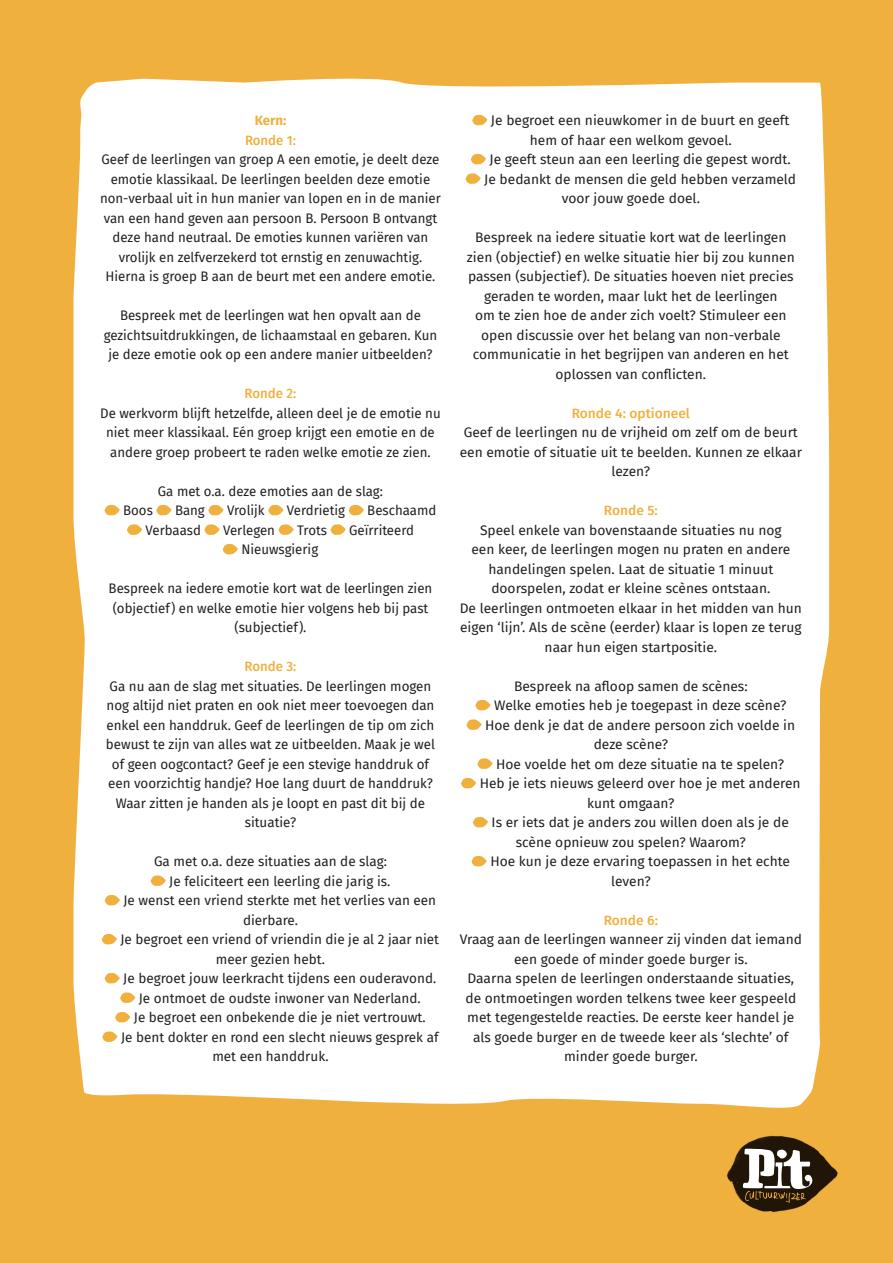
<style>
.page{position:relative;width:893px;height:1263px;background:#f0b03e}
.page>*{position:absolute;margin:0;border:0;box-sizing:border-box;transform-origin:0 0}
.t1{font:13.5px/19.5px "Fira Sans";color:#231f20;text-align:center}
.t2{font:500 13.5px "Fira Sans";color:#f0b03e}
.t3{font:700 13.5px "Fira Sans";color:#f0b03e}
</style>
<div class="page">
<div style="left:74px;top:78px;width:755px;height:1030px;background:#fff"></div>
<img style="left:727px;top:1135px;width:111px;height:78px">
<svg style="left:743px;top:1148px;width:71px;height:55px;background:#7f7669"></svg>
<svg style="left:105px;top:505px;width:15px;height:10px"></svg>
<svg style="left:156px;top:505px;width:15px;height:10px"></svg>
<svg style="left:208px;top:505px;width:15px;height:10px"></svg>
<svg style="left:268px;top:505px;width:15px;height:10px"></svg>
<svg style="left:349px;top:505px;width:15px;height:10px"></svg>
<svg style="left:127px;top:524px;width:15px;height:11px"></svg>
<svg style="left:204px;top:524px;width:16px;height:11px"></svg>
<svg style="left:279px;top:524px;width:15px;height:11px"></svg>
<svg style="left:330px;top:524px;width:16px;height:11px"></svg>
<svg style="left:223px;top:544px;width:15px;height:10px"></svg>
<svg style="left:151px;top:875px;width:15px;height:11px"></svg>
<svg style="left:105px;top:895px;width:15px;height:10px"></svg>
<svg style="left:102px;top:934px;width:15px;height:10px"></svg>
<svg style="left:105px;top:973px;width:15px;height:10px"></svg>
<svg style="left:120px;top:992px;width:15px;height:11px"></svg>
<svg style="left:115px;top:1012px;width:15px;height:10px"></svg>
<svg style="left:102px;top:1031px;width:15px;height:11px"></svg>
<svg style="left:472px;top:115px;width:15px;height:10px"></svg>
<svg style="left:471px;top:154px;width:15px;height:10px"></svg>
<svg style="left:465px;top:173px;width:16px;height:11px"></svg>
<svg style="left:475px;top:700px;width:15px;height:10px"></svg>
<svg style="left:466px;top:719px;width:16px;height:11px"></svg>
<svg style="left:477px;top:758px;width:16px;height:11px"></svg>
<svg style="left:461px;top:778px;width:15px;height:10px"></svg>
<svg style="left:473px;top:817px;width:15px;height:10px"></svg>
<svg style="left:471px;top:856px;width:16px;height:10px"></svg>
<p class="t3" style="left:255px;top:109px;width:33px">Kern:</p>
<p class="t2" style="left:245px;top:129px;width:52px">Ronde 1:</p>
<p class="t1" style="left:100px;top:149px;width:342px">Geef de leerlingen van groep A een emotie, je deelt deze emotie klassikaal. De leerlingen beelden deze emotie non-verbaal uit in hun manier van lopen en in de manier van een hand geven aan persoon B. Persoon B ontvangt deze hand neutraal. De emoties kunnen variëren van vrolijk en zelfverzekerd tot ernstig en zenuwachtig.<br>Hierna is groep B aan de beurt met een andere emotie.</p>
<p class="t1" style="left:104px;top:305px;width:335px">Bespreek met de leerlingen wat hen opvalt aan de gezichtsuitdrukkingen, de lichaamstaal en gebaren. Kun je deze emotie ook op een andere manier uitbeelden?</p>
<p class="t2" style="left:245px;top:383px;width:53px">Ronde 2:</p>
<p class="t1" style="left:100px;top:403px;width:342px">De werkvorm blijft hetzelfde, alleen deel je de emotie nu niet meer klassikaal. Eén groep krijgt een emotie en de andere groep probeert te raden welke emotie ze zien.</p>
<p class="t1" style="left:158px;top:481px;width:226px">Ga met o.a. deze emoties aan de slag:</p>
<p class="t1" style="left:123px;top:500px;width:31px">Boos</p>
<p class="t1" style="left:175px;top:500px;width:31px">Bang</p>
<p class="t1" style="left:227px;top:500px;width:39px">Vrolijk</p>
<p class="t1" style="left:287px;top:500px;width:60px">Verdrietig</p>
<p class="t1" style="left:367px;top:500px;width:71px">Beschaamd</p>
<p class="t1" style="left:146px;top:520px;width:57px">Verbaasd</p>
<p class="t1" style="left:223px;top:520px;width:53px">Verlegen</p>
<p class="t1" style="left:297px;top:520px;width:31px">Trots</p>
<p class="t1" style="left:349px;top:520px;width:66px">Geïrriteerd</p>
<p class="t1" style="left:241px;top:539px;width:78px">Nieuwsgierig</p>
<p class="t1" style="left:109px;top:578px;width:325px">Bespreek na iedere emotie kort wat de leerlingen zien (objectief) en welke emotie hier volgens heb bij past (subjectief).</p>
<p class="t2" style="left:245px;top:656px;width:53px">Ronde 3:</p>
<p class="t1" style="left:106px;top:676px;width:331px">Ga nu aan de slag met situaties. De leerlingen mogen nog altijd niet praten en ook niet meer toevoegen dan enkel een handdruk. Geef de leerlingen de tip om zich bewust te zijn van alles wat ze uitbeelden. Maak je wel of geen oogcontact? Geef je een stevige handdruk of een voorzichtig handje? Hoe lang duurt de handdruk?<br>Waar zitten je handen als je loopt en past dit bij de situatie?</p>
<p class="t1" style="left:154px;top:851px;width:234px">Ga met o.a. deze situaties aan de slag:</p>
<p class="t1" style="left:169px;top:871px;width:223px">Je feliciteert een leerling die jarig is.</p>
<p class="t1" style="left:123px;top:890px;width:314px">Je wenst een vriend sterkte met het verlies van een</p>
<p class="t1" style="left:243px;top:910px;width:56px">dierbare.</p>
<p class="t1" style="left:120px;top:929px;width:320px">Je begroet een vriend of vriendin die je al 2 jaar niet</p>
<p class="t1" style="left:216px;top:949px;width:111px">meer gezien hebt.</p>
<p class="t1" style="left:123px;top:968px;width:314px">Je begroet jouw leerkracht tijdens een ouderavond.</p>
<p class="t1" style="left:139px;top:988px;width:283px">Je ontmoet de oudste inwoner van Nederland.</p>
<p class="t1" style="left:134px;top:1007px;width:293px">Je begroet een onbekende die je niet vertrouwt.</p>
<p class="t1" style="left:121px;top:1027px;width:319px">Je bent dokter en rond een slecht nieuws gesprek af</p>
<p class="t1" style="left:212px;top:1046px;width:118px">met een handdruk.</p>
<p class="t1" style="left:491px;top:110px;width:300px">Je begroet een nieuwkomer in de buurt en geeft</p>
<p class="t1" style="left:530px;top:130px;width:203px">hem of haar een welkom gevoel.</p>
<p class="t1" style="left:490px;top:149px;width:303px">Je geeft steun aan een leerling die gepest wordt.</p>
<p class="t1" style="left:484px;top:169px;width:313px">Je bedankt de mensen die geld hebben verzameld</p>
<p class="t1" style="left:562px;top:188px;width:140px">voor jouw goede doel.</p>
<p class="t1" style="left:467px;top:227px;width:329px">Bespreek na iedere situatie kort wat de leerlingen zien (objectief) en welke situatie hier bij zou kunnen passen (subjectief). De situaties hoeven niet precies geraden te worden, maar lukt het de leerlingen<br>om te zien hoe de ander zich voelt? Stimuleer een open discussie over het belang van non-verbale communicatie in het begrijpen van anderen en het oplossen van conflicten.</p>
<p class="t2" style="left:572px;top:402px;width:120px">Ronde 4: optioneel</p>
<p class="t1" style="left:460px;top:422px;width:344px">Geef de leerlingen nu de vrijheid om zelf om de beurt een emotie of situatie uit te beelden. Kunnen ze elkaar lezen?</p>
<p class="t2" style="left:604px;top:500px;width:55px">Ronde 5:</p>
<p class="t1" style="left:460px;top:520px;width:344px">Speel enkele van bovenstaande situaties nu nog<br>een keer, de leerlingen mogen nu praten en andere handelingen spelen. Laat de situatie 1 minuut doorspelen, zodat er kleine scènes ontstaan.<br>De leerlingen ontmoeten elkaar in het midden van hun eigen ‘lijn’. Als de scène (eerder) klaar is lopen ze terug naar hun eigen startpositie.</p>
<p class="t1" style="left:514px;top:676px;width:235px">Bespreek na afloop samen de scènes:</p>
<p class="t1" style="left:494px;top:695px;width:294px">Welke emoties heb je toegepast in deze scène?</p>
<p class="t1" style="left:485px;top:715px;width:311px">Hoe denk je dat de andere persoon zich voelde in</p>
<p class="t1" style="left:594px;top:734px;width:76px">deze scène?</p>
<p class="t1" style="left:496px;top:754px;width:290px">Hoe voelde het om deze situatie na te spelen?</p>
<p class="t1" style="left:480px;top:773px;width:322px">Heb je iets nieuws geleerd over hoe je met anderen</p>
<p class="t1" style="left:587px;top:793px;width:89px">kunt omgaan?</p>
<p class="t1" style="left:492px;top:812px;width:299px">Is er iets dat je anders zou willen doen als je de</p>
<p class="t1" style="left:516px;top:832px;width:232px">scène opnieuw zou spelen? Waarom?</p>
<p class="t1" style="left:490px;top:851px;width:301px">Hoe kun je deze ervaring toepassen in het echte</p>
<p class="t1" style="left:611px;top:871px;width:41px">leven?</p>
<p class="t2" style="left:604px;top:909px;width:56px">Ronde 6:</p>
<p class="t1" style="left:460px;top:929px;width:344px">Vraag aan de leerlingen wanneer zij vinden dat iemand een goede of minder goede burger is.<br>Daarna spelen de leerlingen onderstaande situaties, de ontmoetingen worden telkens twee keer gespeeld met tegengestelde reacties. De eerste keer handel je als goede burger en de tweede keer als ‘slechte’ of minder goede burger.</p>
</div>
